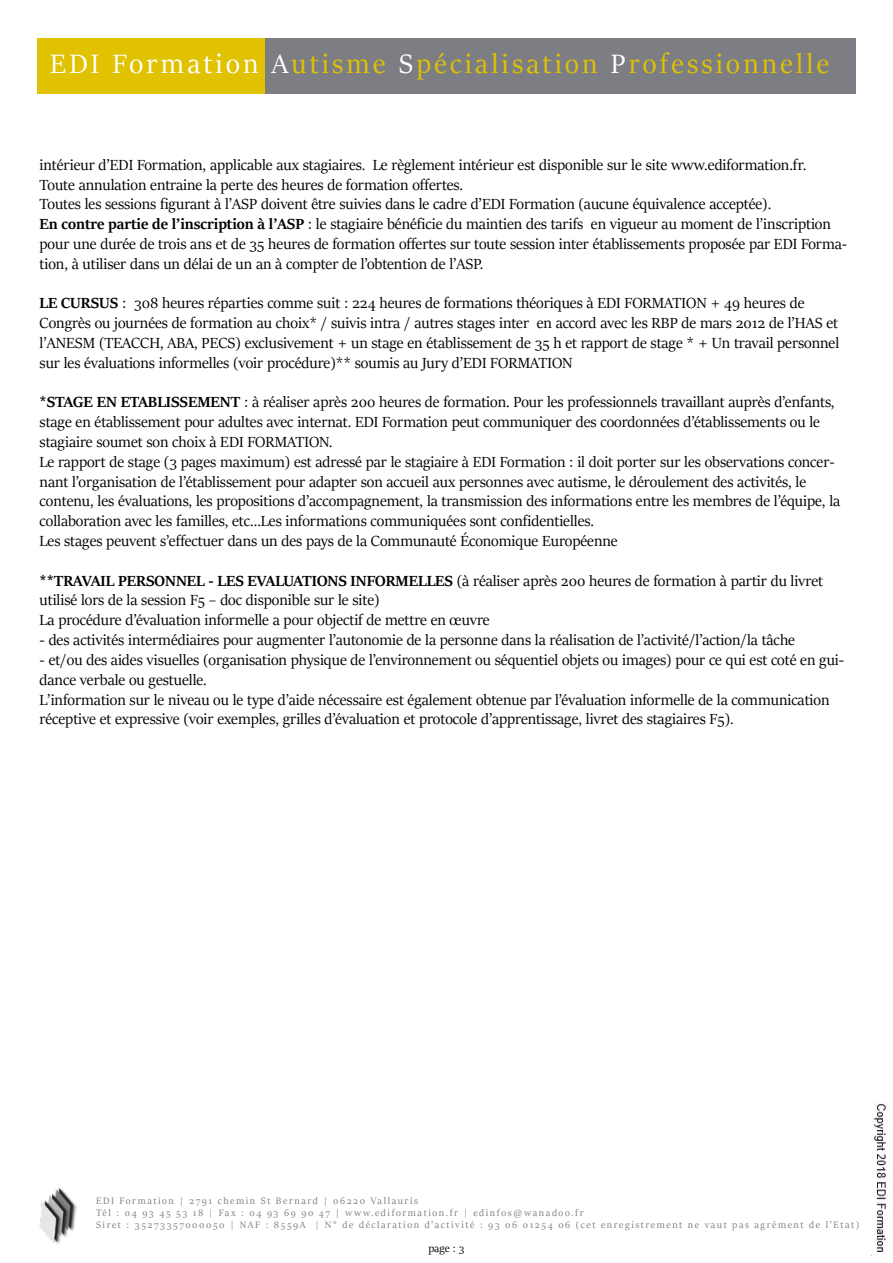
<style>
.page{position:relative;width:893px;height:1263px;background:#fff}
.page>*{position:absolute;margin:0;border:0;box-sizing:border-box;transform-origin:0 0}
.t1{font:30px "Sitka Banner";letter-spacing:.11em;color:#e0c200}
.t2{font:16.5px/19.8px "Sitka Banner";color:#000}
.t3{font:12px "Sitka Banner";color:#000}
.t4{font:10.5px/12px "Sitka Banner";letter-spacing:.15em;color:#7d7e84}
.s1{color:#fff}
.s2{font-weight:700}
</style>
<div class="page">
<img style="left:39px;top:1188px;width:37px;height:56px">
<img style="left:871px;top:1103px;width:17px;height:149px">
<div style="left:265px;top:38px;width:590px;height:56px;background:#7d7e84"></div>
<div style="left:37px;top:38px;width:228px;height:56px;background:#e0c200"></div>
<h1 class="t1" style="left:50px;top:43px;width:780px"><span class="s1">EDI Formation A</span>utisme <span class="s1">S</span>pécialisation <span class="s1">P</span>rofessionnelle</h1>
<p class="t2" style="left:40px;top:154px;width:809px">intérieur d’EDI Formation, applicable aux stagiaires. Le règlement intérieur est disponible sur le site www.ediformation.fr.<br>Toute annulation entraine la perte des heures de formation offertes.<br>Toutes les sessions figurant à l’ASP doivent être suivies dans le cadre d’EDI Formation (aucune équivalence acceptée).<br><span class="s2">En contre partie de l’inscription à l’ASP</span> : le stagiaire bénéficie du maintien des tarifs en vigueur au moment de l’inscription pour une durée de trois ans et de 35 heures de formation offertes sur toute session inter établissements proposée par EDI Forma&shy;tion, à utiliser dans un délai de un an à compter de l’obtention de l’ASP.</p>
<p class="t2" style="left:40px;top:293px;width:801px"><span class="s2">LE CURSUS</span> : 308 heures réparties comme suit : 224 heures de formations théoriques à EDI FORMATION + 49 heures de Congrès ou journées de formation au choix* / suivis intra / autres stages inter en accord avec les RBP de mars 2012 de l’HAS et l’ANESM (TEACCH, ABA, PECS) exclusivement + un stage en établissement de 35 h et rapport de stage * + Un travail personnel sur les évaluations informelles (voir procédure)** soumis au Jury d’EDI FORMATION</p>
<p class="t2" style="left:40px;top:392px;width:802px"><span class="s2">*STAGE EN ETABLISSEMENT</span> : à réaliser après 200 heures de formation. Pour les professionnels travaillant auprès d’enfants, stage en établissement pour adultes avec internat. EDI Formation peut communiquer des coordonnées d’établissements ou le stagiaire soumet son choix à EDI FORMATION.<br>Le rapport de stage (3 pages maximum) est adressé par le stagiaire à EDI Formation : il doit porter sur les observations concer&shy;nant l’organisation de l’établissement pour adapter son accueil aux personnes avec autisme, le déroulement des activités, le contenu, les évaluations, les propositions d’accompagnement, la transmission des informations entre les membres de l’équipe, la collaboration avec les familles, etc...Les informations communiquées sont confidentielles.<br>Les stages peuvent s’effectuer dans un des pays de la Communauté Économique Européenne</p>
<p class="t2" style="left:40px;top:570px;width:785px"><span class="s2">**TRAVAIL PERSONNEL - LES EVALUATIONS INFORMELLES</span> (à réaliser après 200 heures de formation à partir du livret utilisé lors de la session F5 – doc disponible sur le site)<br>La procédure d’évaluation informelle a pour objectif de mettre en œuvre</p>
<p class="t2" style="left:40px;top:629px;width:757px">- des activités intermédiaires pour augmenter l’autonomie de la personne dans la réalisation de l’activité/l’action/la tâche</p>
<p class="t2" style="left:40px;top:649px;width:806px">- et/ou des aides visuelles (organisation physique de l’environnement ou séquentiel objets ou images) pour ce qui est coté en gui&shy;dance verbale ou gestuelle.<br>L’information sur le niveau ou le type d’aide nécessaire est également obtenue par l’évaluation informelle de la communication réceptive et expressive (voir exemples, grilles d’évaluation et protocole d’apprentissage, livret des stagiaires F5).</p>
<p class="t4" style="left:96px;top:1195px;width:765px">EDI Formation | 2791 chemin St Bernard | 06220 Vallauris<br>Tél : 04 93 45 53 18 | Fax : 04 93 69 90 47 | www.ediformation.fr | edinfos@wanadoo.fr<br>Siret : 35273357000050 | NAF : 8559A | N° de déclaration d’activité : 93 06 01254 06 (cet enregistrement ne vaut pas agrément de l’Etat)</p>
<p class="t3" style="left:428px;top:1240px;width:38px">page : 3</p>
</div>
